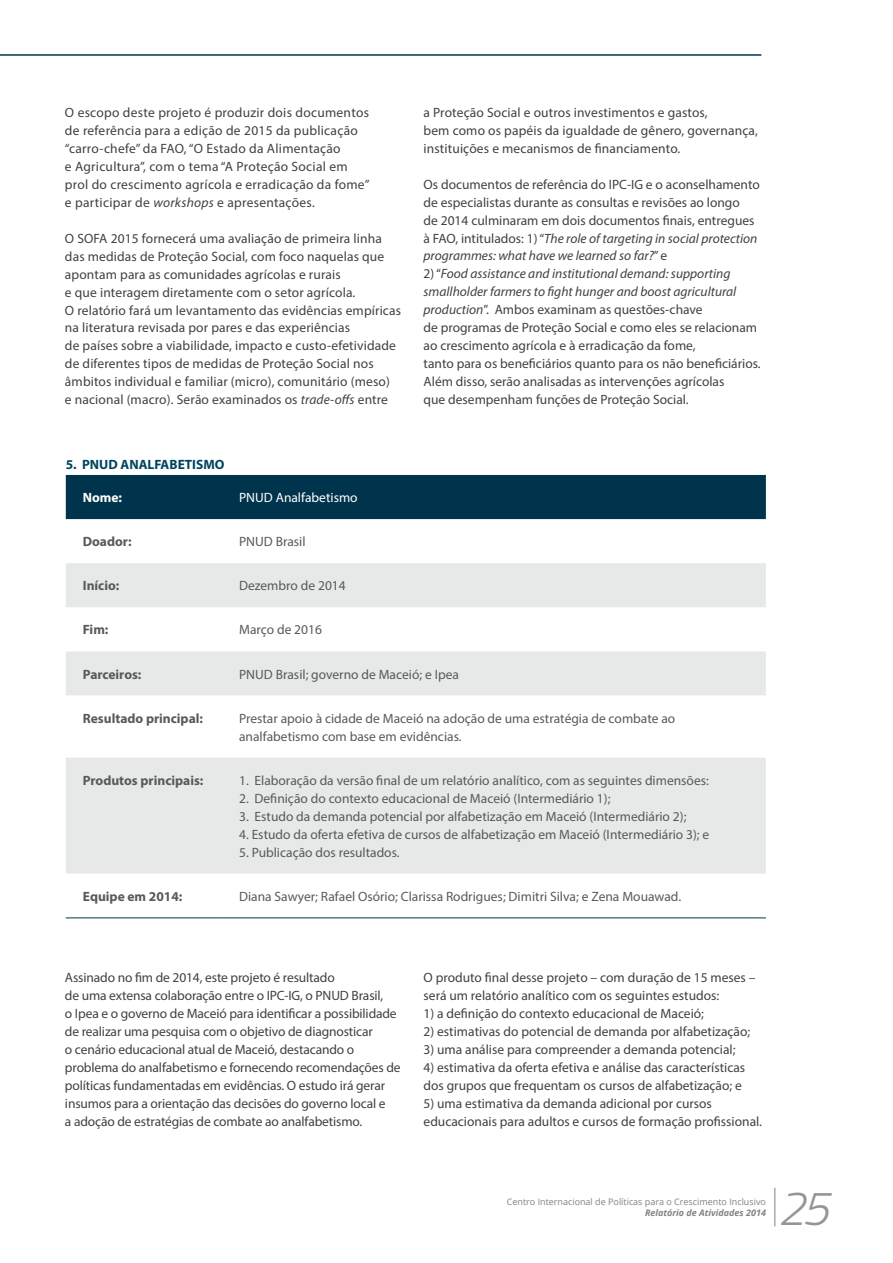
<style>
.page{position:relative;width:893px;height:1263px;background:#fff}
.page>*{position:absolute;margin:0;border:0;box-sizing:border-box;transform-origin:0 0}
.t1{font:italic 300 48.3px "Titillium";color:#939698}
.t2{font:13.5px/18px "Myriad Pro";color:#414142}
.t3{font:13.5px/18px "Myriad Pro";color:#58595b}
.t4{font:13.5px/18px "Myriad Pro";letter-spacing:.02em;color:#414142}
.t5{font:700 13.5px "Myriad Pro";color:#58595b}
.t6{font:700 13.5px "Myriad Pro";color:#004560}
.t7{font:13.5px "Myriad Pro";color:#fff}
.t8{font:700 13.5px "Myriad Pro";color:#fff}
.t9{font:9px "Open Sans";color:#808284}
.t10{font:italic 700 9px "Open Sans";color:#808284}
.s1{font-style:italic}
</style>
<div class="page">
<hr style="left:774px;top:1188px;width:1px;height:38px;background:#808284">
<hr style="left:0;top:54px;width:761px;height:2px;background:#00344c">
<div style="left:66px;top:475px;width:700px;height:44px;background:#00344c"></div>
<div style="left:66px;top:563px;width:700px;height:44px;background:#e7e8e8"></div>
<div style="left:66px;top:651px;width:700px;height:44px;background:#e7e8e8"></div>
<div style="left:66px;top:758px;width:700px;height:116px;background:#e7e8e8"></div>
<svg style="left:66px;top:917px;width:700px;height:1px"></svg>
<hr style="left:66px;top:918px;width:156px;height:1px;background:#00344c">
<hr style="left:222px;top:918px;width:544px;height:1px;background:#00344c">
<p class="t4" style="left:65px;top:104px;width:306px">O escopo deste projeto é produzir dois documentos de referência para a edição de 2015 da publicação “carro-chefe” da FAO, “O Estado da Alimentação<br>e Agricultura”, com o tema “A Proteção Social em prol do crescimento agrícola e erradicação da fome” e participar de <span class="s1">workshops</span> e apresentações.</p>
<p class="t2" style="left:65px;top:230px;width:338px">O SOFA 2015 fornecerá uma avaliação de primeira linha das medidas de Proteção Social, com foco naquelas que apontam para as comunidades agrícolas e rurais<br>e que interagem diretamente com o setor agrícola.<br>O relatório fará um levantamento das evidências empíricas na literatura revisada por pares e das experiências<br>de países sobre a viabilidade, impacto e custo-efetividade de diferentes tipos de medidas de Proteção Social nos âmbitos individual e familiar (micro), comunitário (meso)<br>e nacional (macro). Serão examinados os <span class="s1">trade-offs</span> entre</p>
<p class="t2" style="left:423px;top:104px;width:336px">a Proteção Social e outros investimentos e gastos,<br>bem como os papéis da igualdade de gênero, governança, instituições e mecanismos de financiamento.</p>
<p class="t2" style="left:423px;top:176px;width:338px">Os documentos de referência do IPC-IG e o aconselhamento de especialistas durante as consultas e revisões ao longo<br>de 2014 culminaram em dois documentos finais, entregues à FAO, intitulados: 1) “<span class="s1">The role of targeting in social protection programmes: what have we learned so far?</span>” e</p>
<p class="t2" style="left:423px;top:266px;width:339px">2) “<span class="s1">Food assistance and institutional demand: supporting smallholder farmers to fight hunger and boost agricultural production</span>”. Ambos examinam as questões-chave<br>de programas de Proteção Social e como eles se relacionam ao crescimento agrícola e à erradicação da fome,<br>tanto para os beneficiários quanto para os não beneficiários.<br>Além disso, serão analisadas as intervenções agrícolas<br>que desempenham funções de Proteção Social.</p>
<p class="t6" style="left:66px;top:459px;width:160px">5. PNUD ANALFABETISMO</p>
<p class="t8" style="left:83px;top:492px;width:41px">Nome:</p>
<p class="t7" style="left:239px;top:492px;width:120px">PNUD Analfabetismo</p>
<p class="t5" style="left:83px;top:537px;width:50px">Doador:</p>
<p class="t3" style="left:239px;top:534px;width:68px">PNUD Brasil</p>
<p class="t5" style="left:83px;top:581px;width:38px">Início:</p>
<p class="t3" style="left:239px;top:578px;width:108px">Dezembro de 2014</p>
<p class="t5" style="left:83px;top:625px;width:27px">Fim:</p>
<p class="t3" style="left:239px;top:622px;width:84px">Março de 2016</p>
<p class="t5" style="left:83px;top:669px;width:60px">Parceiros:</p>
<p class="t3" style="left:239px;top:666px;width:221px">PNUD Brasil; governo de Maceió; e Ipea</p>
<p class="t5" style="left:83px;top:713px;width:122px">Resultado principal:</p>
<p class="t3" style="left:239px;top:710px;width:438px">Prestar apoio à cidade de Maceió na adoção de uma estratégia de combate ao analfabetismo com base em evidências.</p>
<p class="t5" style="left:83px;top:775px;width:122px">Produtos principais:</p>
<p class="t3" style="left:239px;top:772px;width:471px">1. Elaboração da versão final de um relatório analítico, com as seguintes dimensões:</p>
<p class="t3" style="left:239px;top:790px;width:373px">2. Definição do contexto educacional de Maceió (Intermediário 1);</p>
<p class="t3" style="left:239px;top:808px;width:449px">3. Estudo da demanda potencial por alfabetização em Maceió (Intermediário 2);</p>
<p class="t3" style="left:239px;top:826px;width:472px">4. Estudo da oferta efetiva de cursos de alfabetização em Maceió (Intermediário 3); e</p>
<p class="t3" style="left:239px;top:844px;width:162px">5. Publicação dos resultados.</p>
<p class="t5" style="left:83px;top:891px;width:101px">Equipe em 2014:</p>
<p class="t3" style="left:239px;top:888px;width:444px">Diana Sawyer; Rafael Osório; Clarissa Rodrigues; Dimitri Silva; e Zena Mouawad.</p>
<p class="t2" style="left:65px;top:969px;width:337px">Assinado no fim de 2014, este projeto é resultado<br>de uma extensa colaboração entre o IPC-IG, o PNUD Brasil,<br>o Ipea e o governo de Maceió para identificar a possibilidade de realizar uma pesquisa com o objetivo de diagnosticar<br>o cenário educacional atual de Maceió, destacando o problema do analfabetismo e fornecendo recomendações de políticas fundamentadas em evidências. O estudo irá gerar insumos para a orientação das decisões do governo local e<br>a adoção de estratégias de combate ao analfabetismo.</p>
<p class="t2" style="left:423px;top:969px;width:333px">O produto final desse projeto – com duração de 15 meses – será um relatório analítico com os seguintes estudos:</p>
<p class="t2" style="left:423px;top:1005px;width:282px">1) a definição do contexto educacional de Maceió;</p>
<p class="t2" style="left:423px;top:1023px;width:328px">2) estimativas do potencial de demanda por alfabetização;</p>
<p class="t2" style="left:423px;top:1041px;width:313px">3) uma análise para compreender a demanda potencial;</p>
<p class="t2" style="left:423px;top:1059px;width:323px">4) estimativa da oferta efetiva e análise das características dos grupos que frequentam os cursos de alfabetização; e</p>
<p class="t2" style="left:423px;top:1095px;width:340px">5) uma estimativa da demanda adicional por cursos educacionais para adultos e cursos de formação profissional.</p>
<p class="t9" style="left:507px;top:1196px;width:261px">Centro Internacional de Políticas para o Crescimento Inclusivo</p>
<p class="t10" style="left:645px;top:1206px;width:122px">Relatório de Atividades 2014</p>
<h1 class="t1" style="left:778px;top:1173px;width:52px">25</h1>
</div>
